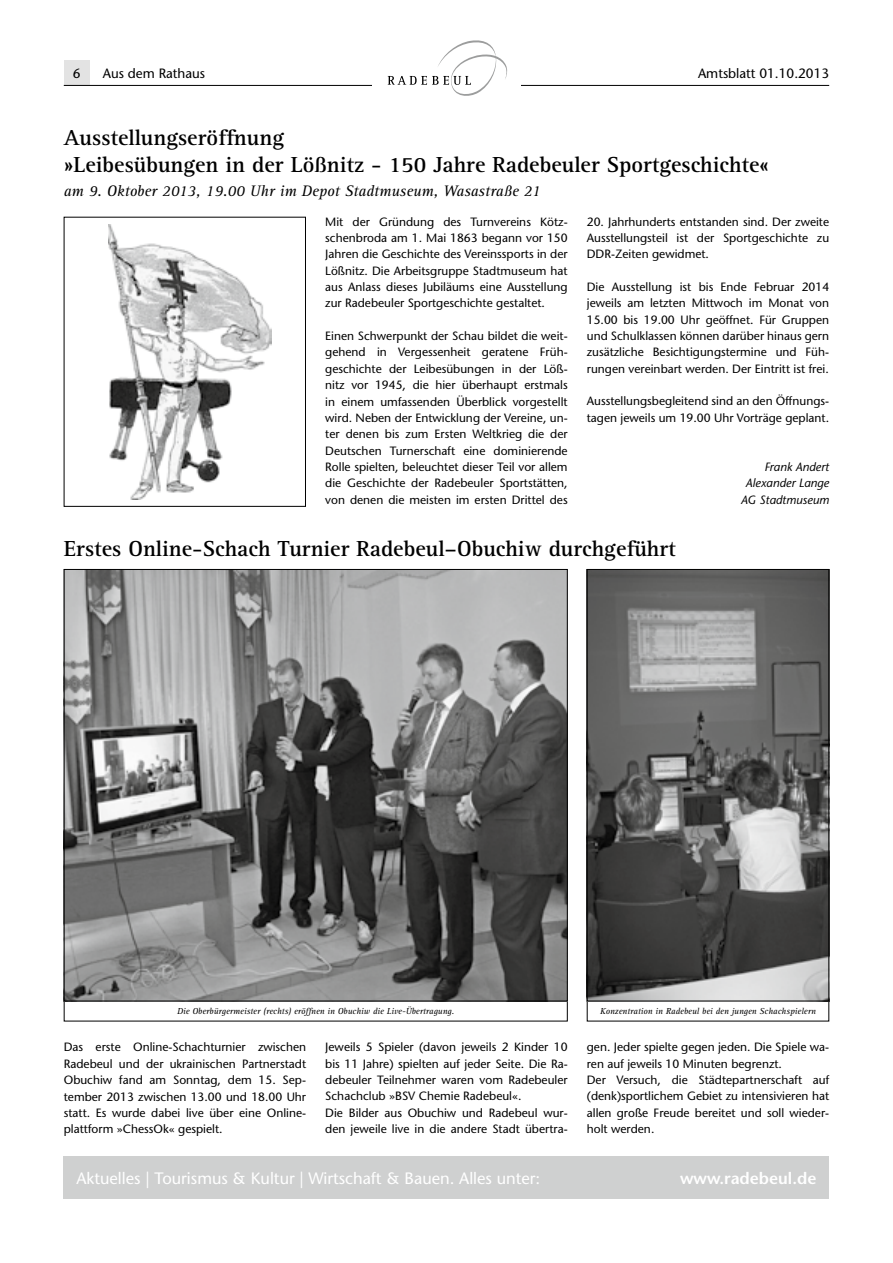
<style>
.page{position:relative;width:893px;height:1263px;background:#fff}
.page>*{position:absolute;margin:0;border:0;box-sizing:border-box;transform-origin:0 0}
.t1{font:700 22.5px/27px "Rotis Serif";color:#000}
.t2{font:16.5px "Stone Sans";color:#fff}
.t3{font:600 16.5px "Stone Sans";color:#fff}
.t4{font:italic 15.75px "Rotis Serif";color:#000}
.t5{font:13.5px "Stone Sans";color:#000}
.t6{font:12px/16.4px "Stone Sans";color:#000;text-align:justify}
.t7{font:italic 12px/16.4px "Stone Sans";color:#000;text-align:right}
.t8{font:italic 9px "Rotis Serif";color:#000}
</style>
<div class="page">
<div style="left:64px;top:60px;width:25px;height:26px;background:#e3e3e3"></div>
<hr style="left:64px;top:85px;width:765px;height:1px;background:#000">
<div style="left:372px;top:36px;width:149px;height:64px;background:#fff"></div>
<svg style="left:388px;top:40px;width:119px;height:56px"></svg>
<img style="left:108px;top:224px;width:164px;height:275px">
<div style="left:64px;top:217px;width:242px;height:290px;border:1px solid #000"></div>
<img style="left:589px;top:571px;width:238px;height:428px">
<div style="left:587px;top:569px;width:242px;height:432px;border:1px solid #000"></div>
<img style="left:66px;top:571px;width:500px;height:428px">
<div style="left:64px;top:1156px;width:765px;height:42px;background:#cfd0d0"></div>
<p class="t5" style="left:73px;top:65px;width:9px">6</p>
<p class="t5" style="left:103px;top:65px;width:104px">Aus dem Rathaus</p>
<p class="t5" style="left:698px;top:65px;width:133px">Amtsblatt 01.10.2013</p>
<h1 class="t1" style="left:64px;top:124px;width:707px">Ausstellungseröffnung<br>»Leibesübungen in der Lößnitz - 150 Jahre Radebeuler Sportgeschichte«</h1>
<h3 class="t4" style="left:64px;top:182px;width:478px">am 9. Oktober 2013, 19.00 Uhr im Depot Stadtmuseum, Wasastraße 21</h3>
<p class="t6" style="left:325px;top:213px;width:244px">Mit der Gründung des Turnvereins Kötz&shy;schenbroda am 1. Mai 1863 begann vor 150<br>Jahren die Geschichte des Vereinssports in der Lößnitz. Die Arbeitsgruppe Stadtmuseum hat aus Anlass dieses Jubiläums eine Ausstellung zur Radebeuler Sportgeschichte gestaltet.</p>
<p class="t6" style="left:325px;top:328px;width:244px">Einen Schwerpunkt der Schau bildet die weit&shy;gehend in Vergessenheit geratene Früh&shy;geschichte der Leibesübungen in der Löß&shy;nitz vor 1945, die hier überhaupt erstmals in einem umfassenden Überblick vorgestellt wird. Neben der Entwicklung der Vereine, un&shy;ter denen bis zum Ersten Weltkrieg die der Deutschen Turnerschaft eine dominierende Rolle spielten, beleuchtet dieser Teil vor allem die Geschichte der Radebeuler Sportstätten, von denen die meisten im ersten Drittel des</p>
<p class="t6" style="left:587px;top:213px;width:244px">20. Jahrhunderts entstanden sind. Der zweite Ausstellungsteil ist der Sportgeschichte zu DDR-Zeiten gewidmet.</p>
<p class="t6" style="left:587px;top:279px;width:244px">Die Ausstellung ist bis Ende Februar 2014 jeweils am letzten Mittwoch im Monat von 15.00 bis 19.00 Uhr geöffnet. Für Gruppen und Schulklassen können darüber hinaus gern zusätzliche Besichtigungstermine und Füh&shy;rungen vereinbart werden. Der Eintritt ist frei.</p>
<p class="t6" style="left:587px;top:393px;width:244px">Ausstellungsbegleitend sind an den Öffnungs&shy;tagen jeweils um 19.00 Uhr Vorträge geplant.</p>
<p class="t7" style="left:741px;top:458px;width:90px">Frank Andert<br>Alexander Lange<br>AG Stadtmuseum</p>
<h1 class="t1" style="left:64px;top:536px;width:613px">Erstes Online-Schach Turnier Radebeul–Obuchiw durchgeführt</h1>
<p class="t8" style="left:177px;top:1005px;width:278px">Die Oberbürgermeister (rechts) eröffnen in Obuchiw die Live-Übertragung.</p>
<p class="t8" style="left:600px;top:1005px;width:217px">Konzentration in Radebeul bei den jungen Schachspielern</p>
<p class="t6" style="left:64px;top:1039px;width:244px">Das erste Online-Schachturnier zwischen Radebeul und der ukrainischen Partnerstadt Obuchiw fand am Sonntag, dem 15. Sep&shy;tember 2013 zwischen 13.00 und 18.00 Uhr statt. Es wurde dabei live über eine Online&shy;plattform »ChessOk« gespielt.</p>
<p class="t6" style="left:325px;top:1039px;width:244px;text-align:left">Jeweils 5 Spieler (davon jeweils 2 Kinder 10 bis 11 Jahre) spielten auf jeder Seite. Die Ra&shy;debeuler Teilnehmer waren vom Radebeuler Schachclub »BSV Chemie Radebeul«.<br>Die Bilder aus Obuchiw und Radebeul wur&shy;den jeweile live in die andere Stadt übertra-</p>
<p class="t6" style="left:587px;top:1039px;width:244px;text-align:left">gen. Jeder spielte gegen jeden. Die Spiele wa&shy;ren auf jeweils 10 Minuten begrenzt.<br>Der Versuch, die Städtepartnerschaft auf (denk)sportlichem Gebiet zu intensivieren hat allen große Freude bereitet und soll wieder&shy;holt werden.</p>
<h2 class="t2" style="left:77px;top:1169px;width:465px">Aktuelles | Tourismus &amp; Kultur | Wirtschaft &amp; Bauen. Alles unter:</h2>
<h2 class="t3" style="left:680px;top:1168px;width:138px">www.radebeul.de</h2>
</div>
